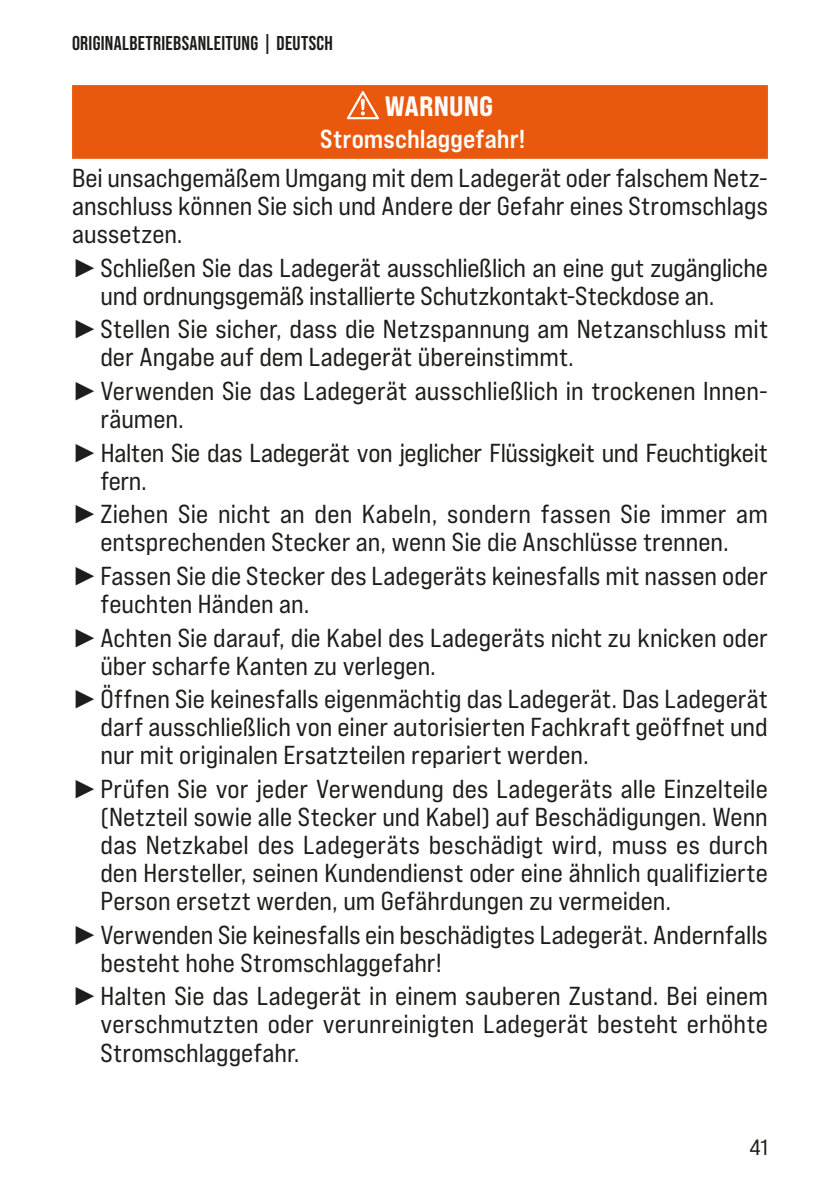
<style>
.page{position:relative;width:840px;height:1191px;background:#fff}
.page>*{position:absolute;margin:0;border:0;box-sizing:border-box;transform-origin:0 0}
.SICHERHEIT_Signal{font:28px "Bebas Neue Pro Exp Eb";color:#fff}
.SICHERHEIT_Folgen_de{font:26px/28px "Bebas Neue Pro Exp Rg";color:#1d1d1b}
.SICHERHEIT_Art_der_G{font:26px "Bebas Neue Pro Exp Bd";color:#fff}
.t1{font:22px "Bebas Neue Pro Exp Rg";color:#1d1d1b}
.t2{font:700 20px "Bebas Neue Pro";letter-spacing:.015em;color:#1d1d1b}
.s1{font-family:"Arial"}
</style>
<div class="page">
<div style="left:72px;top:85px;width:695px;height:74px;background:#ea580d"></div>
<svg style="left:346px;top:91px;width:33px;height:28px"></svg>
<p class="t2" style="left:72px;top:31px;width:262px">ORIGINALBETRIEBSANLEITUNG | DEUTSCH</p>
<p class="SICHERHEIT_Signal" style="left:384px;top:89px;width:110px">WARNUNG</p>
<p class="SICHERHEIT_Art_der_G" style="left:320px;top:123px;width:207px">Stromschlaggefahr!</p>
<p class="SICHERHEIT_Folgen_de" style="left:72px;top:163px;width:697px;text-align:justify">Bei unsachgemäßem Umgang mit dem Ladegerät oder falschem Netz&shy;anschluss können Sie sich und Andere der Gefahr eines Stromschlags aussetzen.</p>
<p class="SICHERHEIT_Folgen_de" style="left:100px;top:253px;width:668px;text-indent:-28px"><span class="s1">►</span>Schließen Sie das Ladegerät ausschließlich an eine gut zugängliche und ordnungsgemäß installierte Schutzkontakt-Steckdose an.</p>
<p class="SICHERHEIT_Folgen_de" style="left:100px;top:315px;width:668px;text-indent:-28px"><span class="s1">►</span>Stellen Sie sicher, dass die Netzspannung am Netzanschluss mit der Angabe auf dem Ladegerät übereinstimmt.</p>
<p class="SICHERHEIT_Folgen_de" style="left:100px;top:376px;width:668px;text-indent:-28px"><span class="s1">►</span>Verwenden Sie das Ladegerät ausschließlich in trockenen Innen&shy;räumen.</p>
<p class="SICHERHEIT_Folgen_de" style="left:100px;top:438px;width:668px;text-indent:-28px"><span class="s1">►</span>Halten Sie das Ladegerät von jeglicher Flüssigkeit und Feuchtigkeit fern.</p>
<p class="SICHERHEIT_Folgen_de" style="left:72px;top:500px;width:697px;text-align:center"><span class="s1">►</span>Ziehen Sie nicht an den Kabeln, sondern fassen Sie immer am entsprechenden Stecker an, wenn Sie die Anschlüsse trennen.</p>
<p class="SICHERHEIT_Folgen_de" style="left:100px;top:561px;width:668px;text-indent:-28px"><span class="s1">►</span>Fassen Sie die Stecker des Ladegeräts keinesfalls mit nassen oder feuchten Händen an.</p>
<p class="SICHERHEIT_Folgen_de" style="left:100px;top:623px;width:668px;text-indent:-28px"><span class="s1">►</span>Achten Sie darauf, die Kabel des Ladegeräts nicht zu knicken oder über scharfe Kanten zu verlegen.</p>
<p class="SICHERHEIT_Folgen_de" style="left:100px;top:685px;width:668px;text-align:justify;text-indent:-28px"><span class="s1">►</span>Öffnen Sie keinesfalls eigenmächtig das Ladegerät. Das Ladegerät darf ausschließlich von einer autorisierten Fachkraft geöffnet und nur mit originalen Ersatzteilen repariert werden.</p>
<p class="SICHERHEIT_Folgen_de" style="left:100px;top:774px;width:668px;text-align:justify;text-indent:-28px"><span class="s1">►</span>Prüfen Sie vor jeder Verwendung des Ladegeräts alle Einzelteile (Netzteil sowie alle Stecker und Kabel) auf Beschädigungen. Wenn das Netzkabel des Ladegeräts beschädigt wird, muss es durch den Hersteller, seinen Kundendienst oder eine ähnlich qualifizierte Person ersetzt werden, um Gefährdungen zu vermeiden.</p>
<p class="SICHERHEIT_Folgen_de" style="left:100px;top:920px;width:668px;text-indent:-28px"><span class="s1">►</span>Verwenden Sie keinesfalls ein beschädigtes Ladegerät. Andernfalls besteht hohe Stromschlaggefahr!</p>
<p class="SICHERHEIT_Folgen_de" style="left:100px;top:982px;width:668px;text-align:justify;text-indent:-28px"><span class="s1">►</span>Halten Sie das Ladegerät in einem sauberen Zustand. Bei einem verschmutzten oder verunreinigten Ladegerät besteht erhöhte Stromschlaggefahr.</p>
<p class="t1" style="left:749px;top:1134px;width:20px">41</p>
</div>
